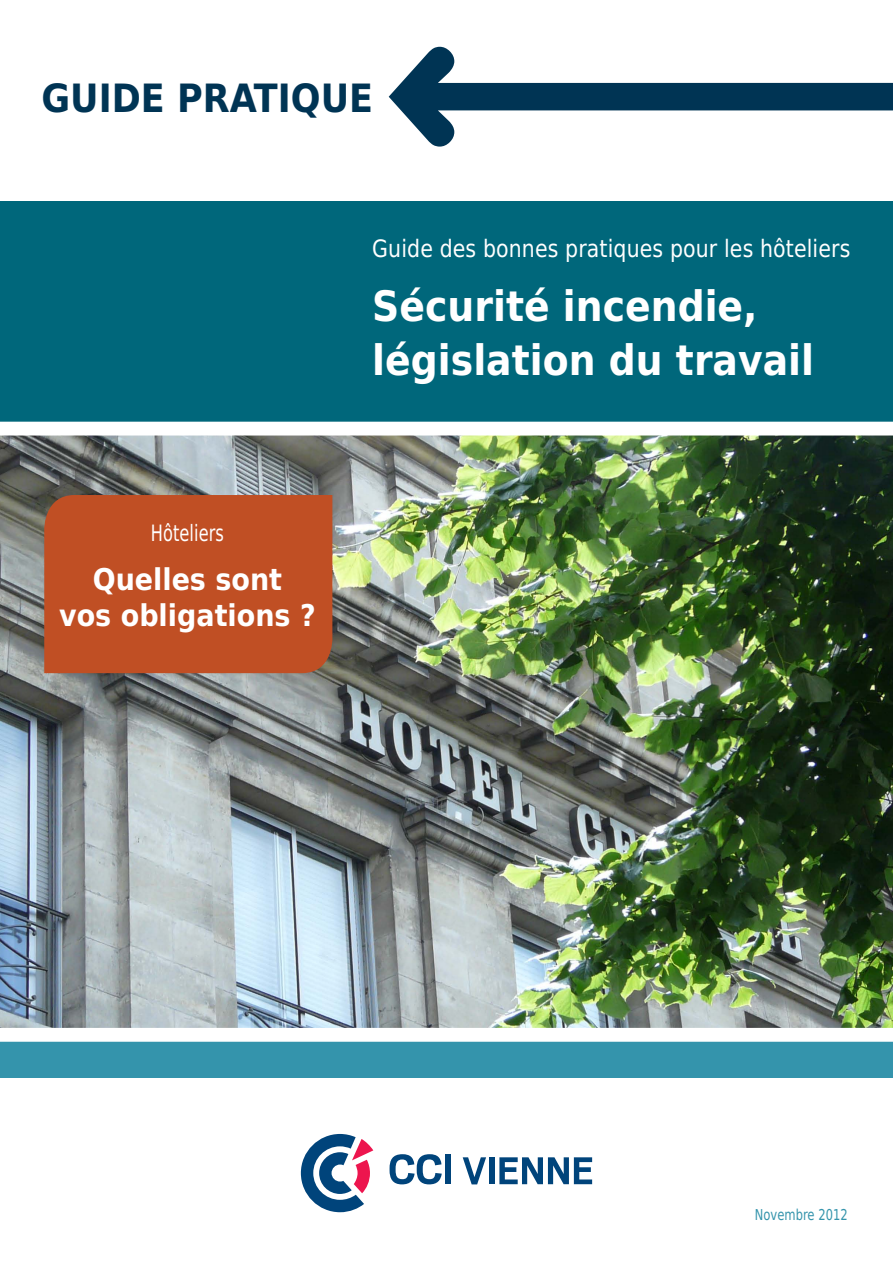
<style>
.page{position:relative;width:893px;height:1263px;background:#fff}
.page>*{position:absolute;margin:0;border:0;box-sizing:border-box;transform-origin:0 0}
.Titre_gros_haut_blan{font:700 42px "DejaVu Sans Condensed";color:#fff}
.t1{font:700 39px "DejaVu Sans Condensed";color:#003454}
.t2{font:700 30px "DejaVu Sans Condensed";color:#fff}
.t3{font:24px "DejaVu Sans Condensed";letter-spacing:.005em;color:#fff;scale:.95 1}
.t4{font:22.5px "DejaVu Sans Condensed";letter-spacing:.005em;color:#fff;scale:.8 1}
.t5{font:15px "DejaVu Sans Condensed";letter-spacing:.005em;color:#3494ac;scale:.85 1}
</style>
<div class="page">
<div style="left:0;top:201px;width:893px;height:277px;background:#00677b"></div>
<div style="left:0;top:986px;width:893px;height:92px;background:#3494ac"></div>
<img style="left:0;top:422px;width:893px;height:620px">
<div style="left:44px;top:495px;width:288px;height:178px;background:#c04f24"></div>
<svg style="left:389px;top:47px;width:504px;height:100px"></svg>
<svg style="left:390px;top:1154px;width:52px;height:30px"></svg>
<div style="left:445px;top:1154px;width:6px;height:30px;background:#00447b"></div>
<svg style="left:463px;top:1157px;width:23px;height:27px"></svg>
<div style="left:489px;top:1157px;width:5px;height:27px;background:#00447b"></div>
<svg style="left:499px;top:1157px;width:93px;height:27px"></svg>
<svg style="left:301px;top:1134px;width:72px;height:78px"></svg>
<p class="t1" style="left:41px;top:66px;width:333px">GUIDE PRATIQUE</p>
<p class="t4" style="left:151px;top:515px;width:93px">Hôteliers</p>
<p class="t2" style="left:93px;top:555px;width:191px">Quelles sont</p>
<p class="t2" style="left:59px;top:591px;width:258px">vos obligations ?</p>
<p class="t3" style="left:372px;top:228px;width:505px">Guide des bonnes pratiques pour les hôteliers</p>
<p class="Titre_gros_haut_blan" style="left:372px;top:272px;width:387px">Sécurité incendie,</p>
<p class="Titre_gros_haut_blan" style="left:372px;top:326px;width:443px">législation du travail</p>
<p class="t5" style="left:755px;top:1203px;width:111px">Novembre 2012</p>
</div>
